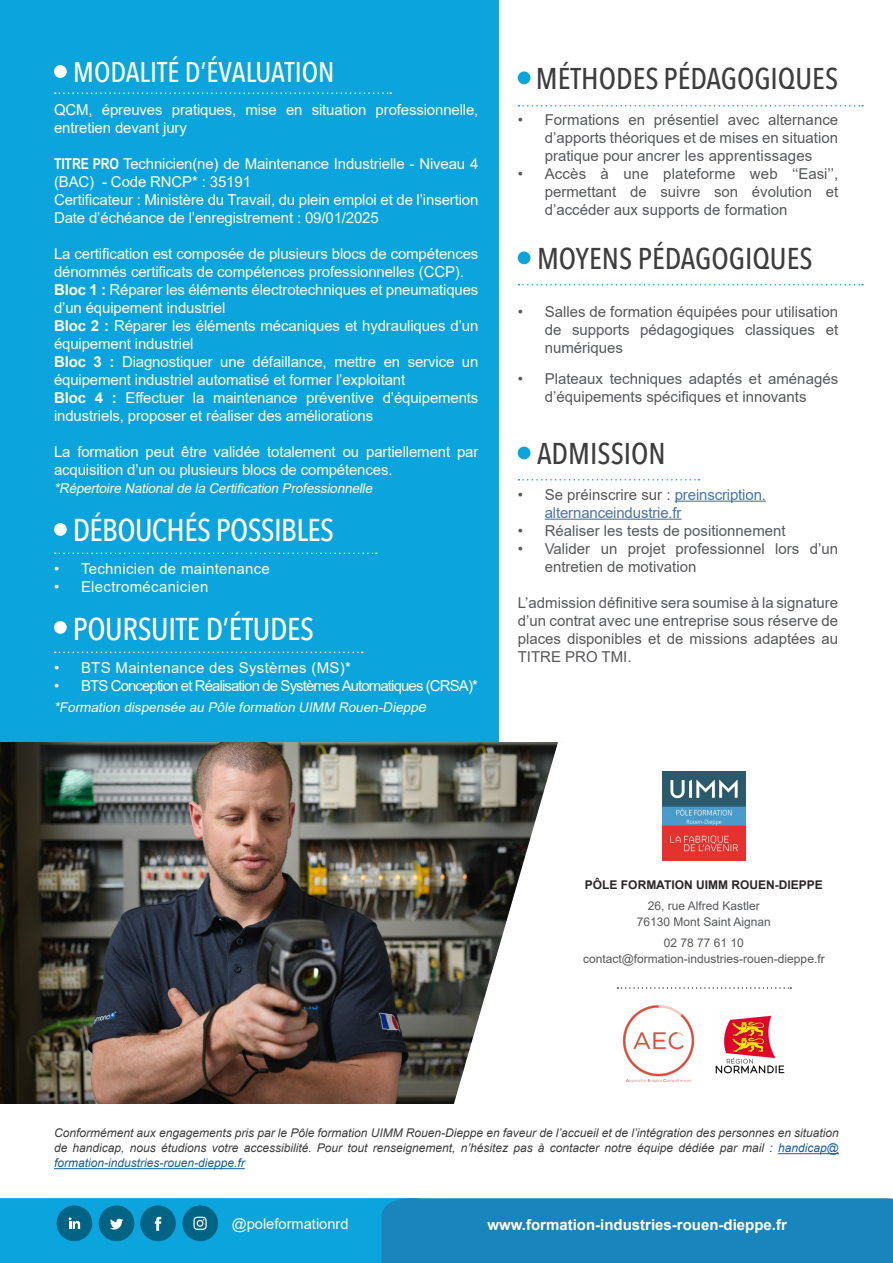
<style>
.page{position:relative;width:893px;height:1263px;background:#fff}
.page>*{position:absolute;margin:0;border:0;box-sizing:border-box;transform-origin:0 0}
.t1{font:500 31.5px "Avenir Next Condensed";letter-spacing:-.02em;color:#fff}
.t2{font:500 30px "Avenir Next Condensed";color:#3e3e3f}
.t3{font:500 28.5px "Avenir Next Condensed";color:#fff}
.t4{font:15px/18px "Arial";letter-spacing:-.01em;color:#fff}
.t5{font:15px/18px "Arial";color:#57585a;text-align:justify}
.t6{font:15px "Arial";letter-spacing:.02em;color:#fff}
.t7{font:15px "Arial";letter-spacing:-.06em;color:#fff}
.t8{font:15px/18px "Arial";letter-spacing:-.01em;color:#4d72ac}
.t9{font:700 15px "Arial";color:#fff}
.t10{font:14.7px "Arial";color:#fff}
.t11{font:italic 13.5px "Arial";color:#fff}
.t12{font:italic 12px/15px "Arial";color:#3d3d3d;text-align:justify}
.t13{font:12px "Arial";color:#57585a}
.t14{font:700 12px "Arial";color:#282526}
.s1{font-family:"Arial Narrow";font-weight:700}
.s2{font-weight:700}
.s3{font-size:15px}
.s4{color:#57585a}
.s5{color:#4b4c4d}
.s6{color:#175d9e}
</style>
<div class="page">
<svg style="left:0;top:1198px;width:893px;height:65px;background:#158fc4"></svg>
<hr style="left:778px;top:1153px;width:61px;height:1px;background:#175d9e">
<hr style="left:54px;top:1168px;width:191px;height:1px;background:#175d9e">
<div style="left:0;top:0;width:499px;height:778px;background:#0ca4dc"></div>
<img style="left:0;top:742px;width:450px;height:361px">
<svg style="left:450px;top:742px;width:342px;height:362px"></svg>
<img style="left:662px;top:772px;width:83px;height:88px">
<svg style="left:617px;top:987px;width:174px;height:2px"></svg>
<img style="left:711px;top:1008px;width:77px;height:72px">
<img style="left:619px;top:1004px;width:80px;height:80px">
<hr style="left:675px;top:501px;width:91px;height:1px;background:#4d72ac">
<hr style="left:545px;top:519px;width:137px;height:1px;background:#4d72ac">
<div style="left:518px;top:71px;width:12px;height:13px;background:#0ca4dc;border-radius:50%"></div>
<svg style="left:518px;top:105px;width:345px;height:2px"></svg>
<div style="left:518px;top:251px;width:12px;height:13px;background:#0ca4dc;border-radius:50%"></div>
<svg style="left:518px;top:284px;width:345px;height:1px"></svg>
<div style="left:518px;top:447px;width:12px;height:12px;background:#0ca4dc;border-radius:50%"></div>
<svg style="left:518px;top:479px;width:181px;height:1px"></svg>
<div style="left:54px;top:65px;width:13px;height:13px;background:#fff;border-radius:50%"></div>
<svg style="left:55px;top:92px;width:336px;height:2px"></svg>
<div style="left:54px;top:523px;width:13px;height:13px;background:#fff;border-radius:50%"></div>
<svg style="left:55px;top:552px;width:322px;height:2px"></svg>
<div style="left:54px;top:621px;width:13px;height:13px;background:#fff;border-radius:50%"></div>
<svg style="left:55px;top:651px;width:308px;height:2px"></svg>
<p class="t3" style="left:73px;top:55px;width:263px">MODALITÉ D’ÉVALUATION</p>
<p class="t4" style="left:54px;top:101px;width:426px">QCM, épreuves pratiques, mise en situation professionnelle, entretien devant jury</p>
<p class="t4" style="left:54px;top:155px;width:426px"><span class="s1">TITRE PRO</span> Technicien(ne) de Maintenance Industrielle - Niveau 4 (BAC) - Code RNCP* : 35191</p>
<p class="t4" style="left:54px;top:191px;width:426px">Certificateur : Ministère du Travail, du plein emploi et de l’insertion</p>
<p class="t4" style="left:54px;top:209px;width:326px">Date d’échéance de l’enregistrement : 09/01/2025</p>
<p class="t4" style="left:54px;top:245px;width:426px">La certification est composée de plusieurs blocs de compétences dénommés certificats de compétences professionnelles (CCP).</p>
<p class="t4" style="left:54px;top:281px;width:426px"><span class="s2">Bloc 1 :</span> Réparer les éléments électrotechniques et pneumatiques d’un équipement industriel</p>
<p class="t4" style="left:54px;top:317px;width:426px"><span class="s2">Bloc 2 :</span> Réparer les éléments mécaniques et hydrauliques d’un équipement industriel</p>
<p class="t4" style="left:54px;top:353px;width:426px"><span class="s2">Bloc 3 :</span> Diagnostiquer une défaillance, mettre en service un équipement industriel automatisé et former l’exploitant</p>
<p class="t4" style="left:54px;top:389px;width:426px"><span class="s2">Bloc 4 :</span> Effectuer la maintenance préventive d’équipements industriels, proposer et réaliser des améliorations</p>
<p class="t4" style="left:54px;top:443px;width:426px">La formation peut être validée totalement ou partiellement par acquisition d’un ou plusieurs blocs de compétences.</p>
<p class="t11" style="left:54px;top:479px;width:323px">*Répertoire Nationalde la Certification Professionnelle</p>
<p class="t1" style="left:73px;top:511px;width:263px">DÉBOUCHÉS POSSIBLES</p>
<p class="t6" style="left:54px;top:559px;width:217px">• Technicien de maintenance</p>
<p class="t6" style="left:54px;top:577px;width:156px">• Electromécanicien</p>
<p class="t1" style="left:73px;top:610px;width:243px">POURSUITE D’ÉTUDES</p>
<p class="t6" style="left:54px;top:658px;width:298px">• BTS Maintenance des Systèmes (MS)*</p>
<p class="t7" style="left:54px;top:676px;width:425px">• BTS Conception et Réalisation de Systèmes Automatiques (CRSA)*</p>
<p class="t11" style="left:54px;top:698px;width:377px">*Formation dispensée au Pôle formation UIMM Rouen-Diepp<span class="s3">e</span></p>
<p class="t2" style="left:536px;top:60px;width:304px">MÉTHODES PÉDAGOGIQUES</p>
<p class="t5" style="left:545px;top:110px;width:295px;text-indent:-27px">• Formations en présentiel avec alternance d’apports théoriques et de mises en situation pratique pour ancrer les apprentissages</p>
<p class="t5" style="left:545px;top:164px;width:295px;text-indent:-27px">• Accès à une plateforme web ‘‘Easi’’, permettant de suivre son évolution et d’accéder aux supports de formation</p>
<p class="t2" style="left:537px;top:240px;width:277px">MOYENS PÉDAGOGIQUES</p>
<p class="t5" style="left:545px;top:303px;width:295px;text-indent:-27px">• Salles de formation équipées pour utilisation de supports pédagogiques classiques et numériques</p>
<p class="t5" style="left:518px;top:370px;width:322px;text-align:center">• Plateaux techniques adaptés et aménagés d’équipements spécifiques et innovants</p>
<p class="t2" style="left:537px;top:435px;width:130px">ADMISSION</p>
<p class="t8" style="left:545px;top:485px;width:223px;text-indent:-27px"><span class="s4">• Se préinscrire sur :</span> preinscription. alternanceindustrie.fr</p>
<p class="t5" style="left:518px;top:521px;width:269px">• Réaliser les tests de positionnement</p>
<p class="t5" style="left:545px;top:539px;width:295px;text-indent:-27px">• Valider un projet professionnel lors d’un entretien de motivation</p>
<p class="t5" style="left:518px;top:593px;width:322px">L’admission définitive sera soumise à la signature d’un contrat avec une entreprise sous réserve de places disponibles et de missions adaptées au TITRE PRO TMI.</p>
<p class="t14" style="left:585px;top:877px;width:239px">PÔLE FORMATION UIMM ROUEN-DIEPPE</p>
<p class="t13" style="left:648px;top:897px;width:114px">26, rue Alfred Kastler</p>
<p class="t13" style="left:637px;top:914px;width:136px">76130 Mont Saint Aignan</p>
<p class="t13" style="left:664px;top:934px;width:82px">02 78 77 61 10</p>
<p class="t13" style="left:583px;top:951px;width:243px">contact@formation-industries-rouen-dieppe.f<span class="s5">r</span></p>
<p class="t12" style="left:54px;top:1126px;width:786px">Conformément aux engagements pris par le Pôle formation UIMM Rouen-Dieppe en faveur de l’accueil et de l’intégration des personnes en situation de handicap, nous étudions votre accessibilité. Pour tout renseignement, n’hésitez pas à contacter notre équipe dédiée par mail : <span class="s6">handicap@ formation-industries-rouen-dieppe.fr</span></p>
<p class="t10" style="left:232px;top:1214px;width:118px">@poleformationrd</p>
<p class="t9" style="left:487px;top:1214px;width:301px">www.formation-industries-rouen-dieppe.fr</p>
</div>
